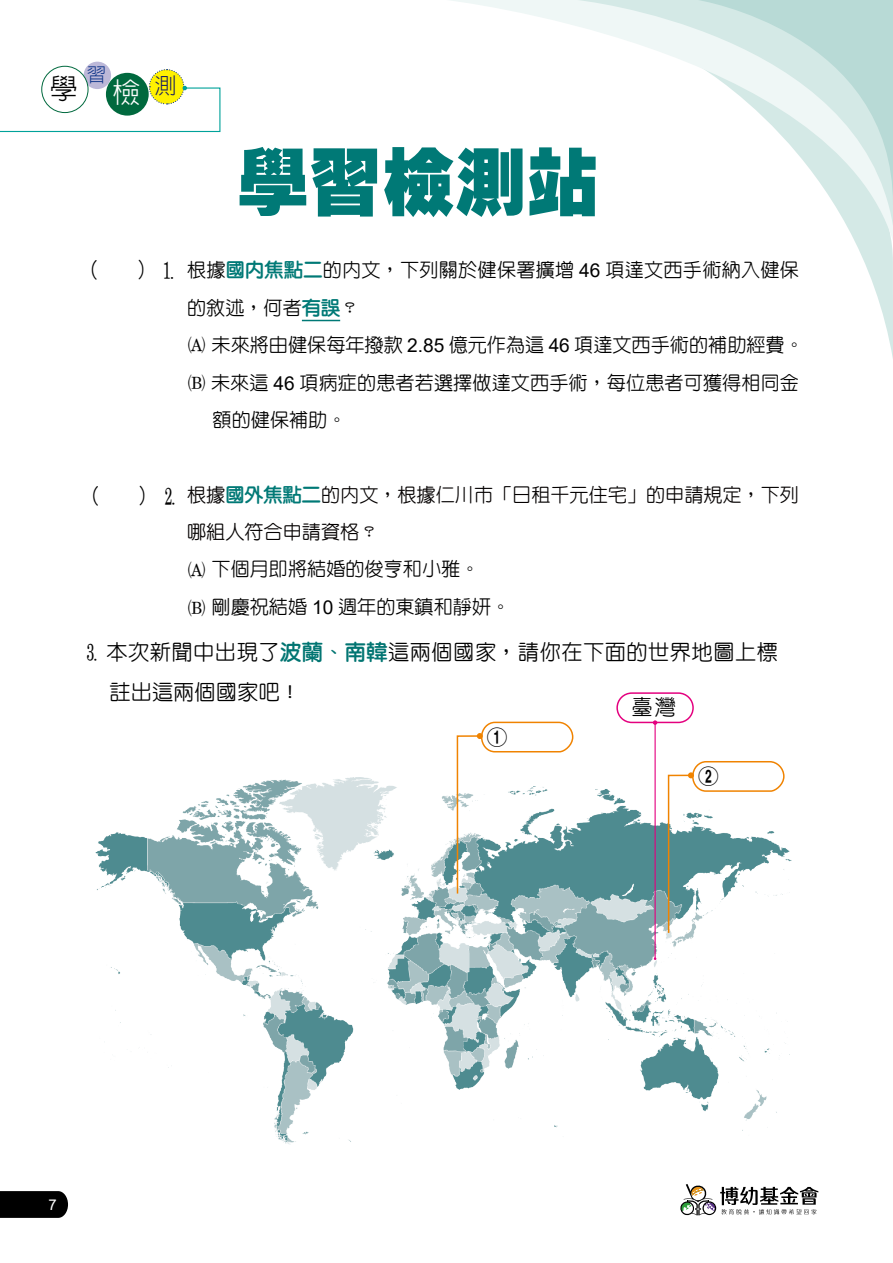
<style>
.page{position:relative;width:893px;height:1263px;background:#fff}
.page>*{position:absolute;margin:0;border:0;box-sizing:border-box;transform-origin:0 0}
.t1{font:900 72.3px "AR Hei B5";color:#007976}
.t2{font:300 28.5px "AR Hei B5";color:#000}
.t3{font:500 21.3px/40.3px "AR Yuan B5";letter-spacing:.02em;color:#000}
.t4{font:21.3px "HL04";color:#000}
.t5{font:300 19.65px "AR Hei B5";color:#0c3388}
.t6{font:500 19.2px "AR Yuan B5";letter-spacing:.005em;color:#000}
.t7{font:500 19.2px/37.5px "AR Yuan B5";color:#040000}
.t8{font:14.85px "Arial";color:#fff}
.s1{color:#fff}
.s2{font-size:21.3px}
.s3{font-family:"HL01";font-weight:400;font-size:21.3px}
.s4{font-weight:800;color:#007976}
.s5{font-family:"Arial";font-weight:400}
.s6{font-family:"HL07";font-weight:400}
.s7{font-family:"HL01";font-weight:400}
.s8{font-family:"HL07";font-weight:400;color:#000}
.s9{color:#000}
.s10{font-family:"Arial";font-weight:400;color:#000}
.s11{font-weight:800;color:#027572}
</style>
<div class="page">
<svg style="left:855px;top:241px;width:38px;height:117px"></svg>
<svg style="left:451px;top:0;width:442px;height:241px"></svg>
<svg style="left:577px;top:0;width:316px;height:226px"></svg>
<svg style="left:698px;top:0;width:195px;height:205px"></svg>
<img style="left:95px;top:764px;width:696px;height:380px">
<hr style="left:302px;top:320px;width:38px;height:1px;background:#007976">
<hr style="left:654px;top:723px;width:2px;height:236px;background:#e4007f">
<div style="left:616px;top:692px;width:78px;height:31px;border:2px solid #e4007f;border-radius:15px"></div>
<div style="left:481px;top:722px;width:92px;height:30px;border:2px solid #f08300;border-radius:14px"></div>
<div style="left:692px;top:761px;width:93px;height:31px;border:2px solid #f08300;border-radius:14px"></div>
<svg style="left:456px;top:733px;width:27px;height:162px"></svg>
<svg style="left:667px;top:772px;width:27px;height:162px"></svg>
<svg style="left:0;top:1191px;width:68px;height:27px;background:#090909"></svg>
<div style="left:84px;top:62px;width:27px;height:27px;background:#bcb8d8;border-radius:50%"></div>
<svg style="left:0;top:68px;width:221px;height:65px"></svg>
<svg style="left:680px;top:1184px;width:138px;height:32px"></svg>
<p class="t5" style="left:87px;top:65px;width:21px">習</p>
<h2 class="t2" style="left:50px;top:74px;width:129px">學 <span class="s1">檢</span><sup>測</sup></h2>
<h1 class="t1" style="left:237px;top:146px;width:363px">學習檢測站</h1>
<p class="t3" style="left:79px;top:250px;width:23px">（</p>
<p class="t6" style="left:135px;top:260px;width:665px"><span class="s2">）</span><span class="s3">1</span> 根據<span class="s4">國內焦點二</span>的內文，下列關於健保署擴增 <span class="s5">46</span> 項達文西手術納入健保</p>
<p class="t6" style="left:187px;top:298px;width:174px">的敘述，何者<span class="s4">有誤</span>？</p>
<p class="t6" style="left:187px;top:335px;width:618px"><span class="s6">A</span> 未來將由健保每年撥款 <span class="s5">2.85</span> 億元作為這 <span class="s5">46</span> 項達文西手術的補助經費。</p>
<p class="t6" style="left:187px;top:373px;width:613px"><span class="s6">B</span> 未來這 <span class="s5">46</span> 項病症的患者若選擇做達文西手術，每位患者可獲得相同金</p>
<p class="t6" style="left:213px;top:410px;width:135px">額的健保補助。</p>
<p class="t3" style="left:80px;top:475px;width:23px">（</p>
<p class="t3" style="left:136px;top:475px;width:44px">）<span class="s7">2</span></p>
<p class="t7" style="left:187px;top:476px;width:613px">根據<span class="s4">國外焦點二</span>的內文，根據仁川市「日租千元住宅」的申請規定，下列哪組人符合申請資格？<br><span class="s8">A</span> <span class="s9">下個月即將結婚的俊亨和小雅。<br></span><span class="s8">B</span> <span class="s9">剛慶祝結婚</span> <span class="s10">10</span> <span class="s9">週年的東鎮和靜妍。</span></p>
<p class="t3" style="left:110px;top:632px;width:670px;text-indent:-30px"><span class="s7">3</span> 本次新聞中出現了<span class="s11">波蘭、南韓</span>這兩個國家，請你在下面的世界地圖上標註出這兩個國家吧！</p>
<p class="t3" style="left:632px;top:687px;width:46px">臺灣</p>
<p class="t8" style="left:49px;top:1194px;width:10px">7</p>
<p class="t4" style="left:487px;top:727px;width:23px">1</p>
<p class="t4" style="left:698px;top:766px;width:23px">2</p>
</div>
